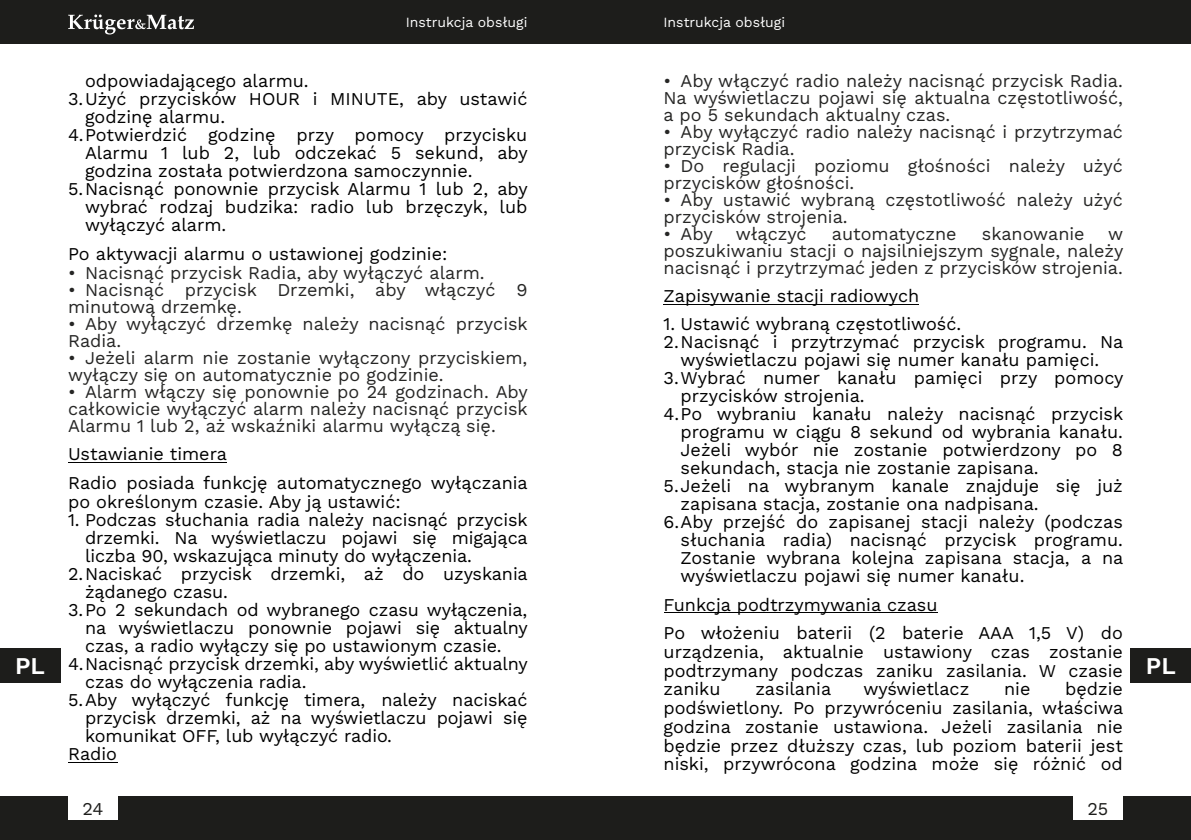
<style>
.page{position:relative;width:1191px;height:840px;background:#fff}
.page>*{position:absolute;margin:0;border:0;box-sizing:border-box;transform-origin:0 0}
.t1{font:600 24px "Work Sans";color:#fff}
.t2{font:18px/18.6px "Work Sans";color:#000}
.t3{font:18px/17px "Work Sans";color:#262625}
.t4{font:18px "Work Sans";color:#1d1d1b}
.t5{font:14px "Work Sans";color:#fff}
</style>
<div class="page">
<div style="left:0;top:0;width:1191px;height:44px;background:#1d1d1b"></div>
<div style="left:0;top:795px;width:1191px;height:44px;background:#1d1d1b"></div>
<svg style="left:68px;top:15px;width:126px;height:19px"></svg>
<div style="left:1130px;top:647px;width:61px;height:35px;background:#1d1d1b"></div>
<div style="left:0;top:647px;width:60px;height:35px;background:#1d1d1b"></div>
<div style="left:68px;top:795px;width:50px;height:24px;background:#fff"></div>
<div style="left:1073px;top:795px;width:50px;height:24px;background:#fff"></div>
<hr style="left:68px;top:461px;width:159px;height:1px;background:#000">
<hr style="left:68px;top:761px;width:49px;height:1px;background:#000">
<hr style="left:663px;top:304px;width:256px;height:1px;background:#000">
<hr style="left:663px;top:612px;width:274px;height:1px;background:#000">
<h1 class="t1" style="left:15px;top:651px;width:31px">PL</h1>
<p class="t5" style="left:406px;top:14px;width:123px">Instrukcja obsługi</p>
<p class="t5" style="left:663px;top:14px;width:123px">Instrukcja obsługi</p>
<p class="t2" style="left:85px;top:71px;width:225px">odpowiadającego alarmu.</p>
<p class="t2" style="left:68px;top:89px;width:461px">3.Użyć przycisków HOUR i MINUTE, aby ustawić</p>
<p class="t2" style="left:85px;top:107px;width:142px">godzinę alarmu.</p>
<p class="t2" style="left:68px;top:125px;width:461px">4.Potwierdzić godzinę przy pomocy przycisku</p>
<p class="t2" style="left:85px;top:143px;width:444px">Alarmu 1 lub 2, lub odczekać 5 sekund, aby</p>
<p class="t2" style="left:85px;top:161px;width:389px">godzina została potwierdzona samoczynnie.</p>
<p class="t2" style="left:68px;top:179px;width:461px">5.Nacisnąć ponownie przycisk Alarmu 1 lub 2, aby</p>
<p class="t2" style="left:85px;top:197px;width:444px">wybrać rodzaj budzika: radio lub brzęczyk, lub</p>
<p class="t2" style="left:85px;top:215px;width:143px">wyłączyć alarm.</p>
<p class="t2" style="left:68px;top:244px;width:381px">Po aktywacji alarmu o ustawionej godzinie:</p>
<p class="t3" style="left:68px;top:264px;width:418px">• Nacisnąć przycisk Radia, aby wyłączyć alarm.</p>
<p class="t3" style="left:68px;top:281px;width:461px">• Nacisnąć przycisk Drzemki, aby włączyć 9 minutową drzemkę.</p>
<p class="t3" style="left:68px;top:315px;width:461px">• Aby wyłączyć drzemkę należy nacisnąć przycisk<br>Radia.</p>
<p class="t3" style="left:68px;top:349px;width:461px">• Jeżeli alarm nie zostanie wyłączony przyciskiem, wyłączy się on automatycznie po godzinie.</p>
<p class="t3" style="left:68px;top:383px;width:461px;text-align:justify">• Alarm włączy się ponownie po 24 godzinach. Aby całkowicie wyłączyć alarm należy nacisnąć przycisk Alarmu 1 lub 2, aż wskaźniki alarmu wyłączą się.</p>
<p class="t2" style="left:68px;top:439px;width:461px;line-height:28.8px">Ustawianie timera<br>Radio posiada funkcję automatycznego wyłączania</p>
<p class="t2" style="left:68px;top:491px;width:334px">po określonym czasie. Aby ją ustawić:</p>
<p class="t2" style="left:68px;top:509px;width:461px">1. Podczas słuchania radia należy nacisnąć przycisk</p>
<p class="t2" style="left:85px;top:527px;width:444px">drzemki. Na wyświetlaczu pojawi się migająca</p>
<p class="t2" style="left:85px;top:545px;width:388px">liczba 90, wskazująca minuty do wyłączenia.</p>
<p class="t2" style="left:68px;top:563px;width:461px">2.Naciskać przycisk drzemki, aż do uzyskania</p>
<p class="t2" style="left:85px;top:581px;width:144px">żądanego czasu.</p>
<p class="t2" style="left:68px;top:599px;width:461px">3.Po 2 sekundach od wybranego czasu wyłączenia,</p>
<p class="t2" style="left:85px;top:617px;width:444px">na wyświetlaczu ponownie pojawi się aktualny</p>
<p class="t2" style="left:85px;top:635px;width:418px">czas, a radio wyłączy się po ustawionym czasie.</p>
<p class="t2" style="left:68px;top:653px;width:461px">4.Nacisnąć przycisk drzemki, aby wyświetlić aktualny</p>
<p class="t2" style="left:85px;top:671px;width:223px">czas do wyłączenia radia.</p>
<p class="t2" style="left:68px;top:689px;width:461px">5.Aby wyłączyć funkcję timera, należy naciskać</p>
<p class="t2" style="left:85px;top:707px;width:444px">przycisk drzemki, aż na wyświetlaczu pojawi się</p>
<p class="t2" style="left:85px;top:725px;width:308px">komunikat OFF, lub wyłączyć radio.</p>
<p class="t2" style="left:68px;top:743px;width:51px">Radio</p>
<p class="t4" style="left:83px;top:797px;width:22px">24</p>
<p class="t3" style="left:663px;top:72px;width:461px;text-align:justify">• Aby włączyć radio należy nacisnąć przycisk Radia.<br>Na wyświetlaczu pojawi się aktualna częstotliwość, a po 5 sekundach aktualny czas.</p>
<p class="t3" style="left:663px;top:123px;width:461px">• Aby wyłączyć radio należy nacisnąć i przytrzymać przycisk Radia.</p>
<p class="t3" style="left:663px;top:157px;width:461px">• Do regulacji poziomu głośności należy użyć przycisków głośności.</p>
<p class="t3" style="left:663px;top:191px;width:461px">• Aby ustawić wybraną częstotliwość należy użyć przycisków strojenia.</p>
<p class="t3" style="left:663px;top:225px;width:51px">• Aby</p>
<p class="t3" style="left:736px;top:225px;width:72px">włączyć</p>
<p class="t3" style="left:832px;top:225px;width:126px">automatyczne</p>
<p class="t3" style="left:982px;top:225px;width:104px">skanowanie</p>
<p class="t3" style="left:663px;top:225px;width:461px;text-align:justify;text-indent:445px">w poszukiwaniu stacji o najsilniejszym sygnale, należy nacisnąć i przytrzymać jeden z przycisków strojenia.</p>
<p class="t2" style="left:663px;top:286px;width:257px">Zapisywanie stacji radiowych</p>
<p class="t2" style="left:663px;top:314px;width:299px">1. Ustawić wybraną częstotliwość.</p>
<p class="t2" style="left:663px;top:332px;width:461px">2.Nacisnąć i przytrzymać przycisk programu. Na</p>
<p class="t2" style="left:680px;top:350px;width:420px">wyświetlaczu pojawi się numer kanału pamięci.</p>
<p class="t2" style="left:663px;top:368px;width:461px">3.Wybrać numer kanału pamięci przy pomocy</p>
<p class="t2" style="left:680px;top:386px;width:186px">przycisków strojenia.</p>
<p class="t2" style="left:663px;top:404px;width:461px">4.Po wybraniu kanału należy nacisnąć przycisk</p>
<p class="t2" style="left:680px;top:422px;width:444px">programu w ciągu 8 sekund od wybrania kanału.</p>
<p class="t2" style="left:680px;top:440px;width:444px">Jeżeli wybór nie zostanie potwierdzony po 8</p>
<p class="t2" style="left:680px;top:458px;width:360px">sekundach, stacja nie zostanie zapisana.</p>
<p class="t2" style="left:663px;top:476px;width:461px">5.Jeżeli na wybranym kanale znajduje się już</p>
<p class="t2" style="left:680px;top:494px;width:360px">zapisana stacja, zostanie ona nadpisana.</p>
<p class="t2" style="left:663px;top:512px;width:461px">6.Aby przejść do zapisanej stacji należy (podczas</p>
<p class="t2" style="left:680px;top:530px;width:444px">słuchania radia) nacisnąć przycisk programu.</p>
<p class="t2" style="left:680px;top:548px;width:444px">Zostanie wybrana kolejna zapisana stacja, a na</p>
<p class="t2" style="left:680px;top:566px;width:345px">wyświetlaczu pojawi się numer kanału.</p>
<p class="t2" style="left:663px;top:589px;width:461px;line-height:28.6px">Funkcja podtrzymywania czasu<br>Po włożeniu baterii (2 baterie AAA 1,5 V) do</p>
<p class="t2" style="left:663px;top:642px;width:461px;text-align:justify">urządzenia, aktualnie ustawiony czas zostanie podtrzymany podczas zaniku zasilania. W czasie zaniku</p>
<p class="t2" style="left:755px;top:679px;width:77px">zasilania</p>
<p class="t2" style="left:863px;top:679px;width:107px">wyświetlacz</p>
<p class="t2" style="left:1004px;top:679px;width:28px">nie</p>
<p class="t2" style="left:663px;top:679px;width:461px;text-align:justify;text-indent:401px">będzie podświetlony. Po przywróceniu zasilania, właściwa godzina zostanie ustawiona. Jeżeli zasilania nie będzie przez dłuższy czas, lub poziom baterii jest niski, przywrócona godzina może się różnić od</p>
<p class="t4" style="left:1087px;top:797px;width:22px">25</p>
<h1 class="t1" style="left:1145px;top:651px;width:31px">PL</h1>
</div>
